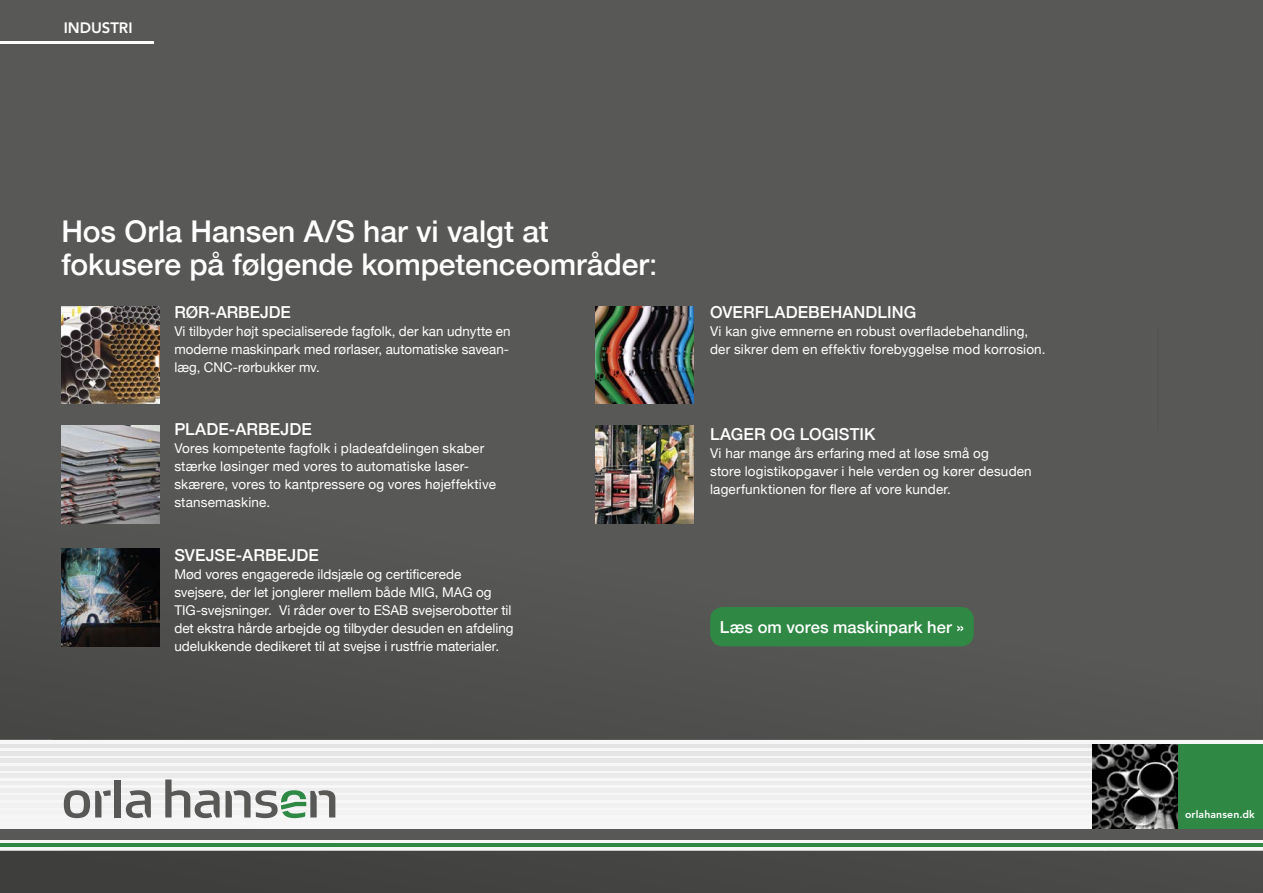
<style>
.page{position:relative;width:1263px;height:893px;background:#fff}
.page>*{position:absolute;margin:0;border:0;box-sizing:border-box;transform-origin:0 0}
.t1{font:500 30px/33px "Helvetica Neue";color:#fff}
.t2{font:500 16.5px "Helvetica Neue";letter-spacing:.005em;color:#fff}
.t3{font:800 15px "Avenir LT Std";letter-spacing:-.005em;color:#fff}
.t4{font:13.5px/18px "Helvetica Neue";letter-spacing:.01em;color:#fff}
.t5{font:800 10.5px "Avenir LT Std";letter-spacing:.01em;color:#fff}
.s1{font-weight:400}
</style>
<div class="page">
<div style="left:0;top:0;width:1263px;height:327px;background:#585857"></div>
<div style="left:0;top:850px;width:1263px;height:43px;background:#444443"></div>
<img style="left:0;top:327px;width:52px;height:413px">
<img style="left:52px;top:431px;width:368px;height:309px">
<img style="left:420px;top:431px;width:737px;height:309px">
<div style="left:1157px;top:327px;width:106px;height:413px;background:#585857"></div>
<div style="left:52px;top:327px;width:1106px;height:104px;background:#585857"></div>
<img style="left:0;top:748px;width:1104px;height:99px">
<img style="left:1104px;top:846px;width:159px;height:1px">
<hr style="left:0;top:825px;width:1093px;height:4px;background:#f6f6f6">
<hr style="left:0;top:818px;width:1093px;height:4px;background:#f5f5f5">
<hr style="left:0;top:811px;width:1093px;height:3px;background:#f3f3f3">
<hr style="left:0;top:803px;width:1093px;height:4px;background:#f1f1f1">
<hr style="left:0;top:796px;width:1093px;height:4px;background:#efefef">
<hr style="left:0;top:788px;width:1093px;height:4px;background:#eee">
<hr style="left:0;top:781px;width:1093px;height:4px;background:#ececec">
<hr style="left:0;top:774px;width:1093px;height:3px;background:#eaeaea">
<hr style="left:0;top:766px;width:1093px;height:4px;background:#e9e9e9">
<hr style="left:0;top:759px;width:1093px;height:4px;background:#e6e6e6">
<hr style="left:0;top:751px;width:1093px;height:4px;background:#e5e5e5">
<hr style="left:0;top:744px;width:1093px;height:4px;background:#e3e3e3">
<div style="left:1178px;top:744px;width:85px;height:85px;background:#2f8944"></div>
<div style="left:115px;top:779px;width:6px;height:38px;background:#585857"></div>
<svg style="left:165px;top:779px;width:55px;height:39px"></svg>
<svg style="left:64px;top:790px;width:47px;height:28px"></svg>
<svg style="left:126px;top:790px;width:25px;height:28px"></svg>
<svg style="left:226px;top:790px;width:109px;height:28px"></svg>
<img style="left:1093px;top:744px;width:85px;height:85px">
<div style="left:0;top:829px;width:1263px;height:11px;background:#585857"></div>
<hr style="left:0;top:843px;width:1263px;height:3px;background:#2f8944">
<hr style="left:0;top:41px;width:153px;height:3px;background:#fff">
<div style="left:710px;top:607px;width:264px;height:39px;background:#2f8944;border-radius:13px"></div>
<img style="left:61px;top:306px;width:98px;height:98px">
<img style="left:61px;top:425px;width:98px;height:98px">
<img style="left:61px;top:549px;width:98px;height:97px">
<img style="left:595px;top:306px;width:98px;height:98px">
<img style="left:595px;top:425px;width:98px;height:98px">
<p class="t3" style="left:64px;top:19px;width:70px">INDUSTRI</p>
<h1 class="t1" style="left:61px;top:212px;width:598px">Hos Orla Hansen A/S har vi valgt at fokusere på følgende kompetenceområder<span class="s1">:</span></h1>
<p class="t2" style="left:174px;top:299px;width:118px">RØR-ARBEJDE</p>
<p class="t4" style="left:174px;top:322px;width:338px;text-align:justify">Vi tilbyder højt specialiserede fagfolk, der kan udnytte en moderne maskinpark med rørlaser, automatiske savean&shy;læg, CNC-rørbukker mv.</p>
<p class="t2" style="left:174px;top:416px;width:139px">PLADE-ARBEJDE</p>
<p class="t4" style="left:174px;top:439px;width:323px">Vores kompetente fagfolk i pladeafdelingen skaber stærke løsinger med vores to automatiske laser&shy;skærere, vores to kantpressere og vores højeffektive stansemaskine.</p>
<p class="t2" style="left:174px;top:542px;width:146px">SVEJSE-ARBEJDE</p>
<p class="t4" style="left:174px;top:565px;width:341px">Mød vores engagerede ildsjæle og certificerede svejsere, der let jonglerer mellem både MIG, MAG og TIG-svejsninger. Vi råder over to ESAB svejserobotter til det ekstra hårde arbejde og tilbyder desuden en afdeling udelukkende dedikeret til at svejse i rustfrie materialer.</p>
<p class="t2" style="left:710px;top:299px;width:208px">OVERFLADEBEHANDLING</p>
<p class="t4" style="left:710px;top:322px;width:337px">Vi kan give emnerne en robust overfladebehandling, der sikrer dem en effektiv forebyggelse mod korrosion.</p>
<p class="t2" style="left:710px;top:420px;width:167px">LAGER OG LOGISTIK</p>
<p class="t4" style="left:710px;top:443px;width:323px">Vi har mange års erfaring med at løse små og<br>store logistikopgaver i hele verden og kører desuden lagerfunktionen for flere af vore kunder.</p>
<p class="t2" style="left:720px;top:613px;width:246px">Læs om vores maskinpark her »</p>
<p class="t5" style="left:1185px;top:808px;width:71px">orlahansen.dk</p>
</div>
